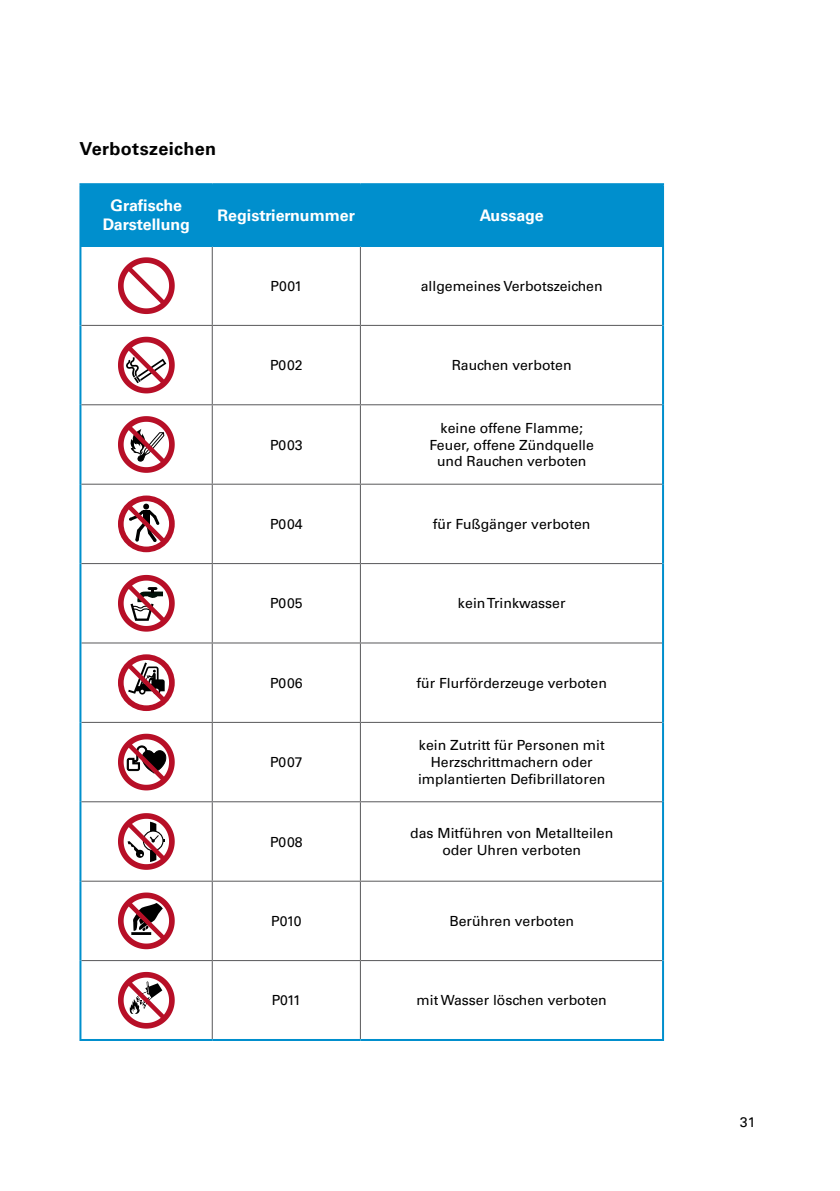
<style>
.page{position:relative;width:840px;height:1191px;background:#fff}
.page>*{position:absolute;margin:0;border:0;box-sizing:border-box;transform-origin:0 0}
.t1{font:700 18px "Univers LT Pro 65";letter-spacing:.02em;color:#000}
.t2{font:700 16px/19.2px "Univers LT Pro 65";color:#fff;text-align:center}
.t3{font:14px/16.8px "Univers LT Pro 55 Roman";color:#000;text-align:center}
</style>
<div class="page">
<div style="left:81px;top:185px;width:580px;height:60px;background:#008fcd"></div>
<hr style="left:79px;top:405px;width:2px;height:79px;background:#008fcd">
<hr style="left:79px;top:484px;width:2px;height:79px;background:#008fcd">
<hr style="left:81px;top:642px;width:131px;height:1px;background:#58585a">
<hr style="left:212px;top:642px;width:148px;height:1px;background:#58585a">
<hr style="left:360px;top:642px;width:301px;height:1px;background:#58585a">
<hr style="left:81px;top:722px;width:131px;height:1px;background:#58585a">
<hr style="left:212px;top:722px;width:148px;height:1px;background:#58585a">
<hr style="left:360px;top:722px;width:301px;height:1px;background:#58585a">
<hr style="left:81px;top:960px;width:131px;height:1px;background:#58585a">
<hr style="left:212px;top:960px;width:148px;height:1px;background:#58585a">
<hr style="left:360px;top:960px;width:301px;height:1px;background:#58585a">
<hr style="left:661px;top:405px;width:2px;height:79px;background:#008fcd">
<hr style="left:661px;top:484px;width:2px;height:79px;background:#008fcd">
<hr style="left:79px;top:643px;width:2px;height:79px;background:#008fcd">
<hr style="left:79px;top:722px;width:2px;height:79px;background:#008fcd">
<hr style="left:79px;top:801px;width:2px;height:80px;background:#008fcd">
<hr style="left:79px;top:881px;width:2px;height:79px;background:#008fcd">
<hr style="left:79px;top:960px;width:2px;height:79px;background:#008fcd">
<hr style="left:661px;top:643px;width:2px;height:79px;background:#008fcd">
<hr style="left:661px;top:722px;width:2px;height:79px;background:#008fcd">
<hr style="left:661px;top:801px;width:2px;height:80px;background:#008fcd">
<hr style="left:661px;top:881px;width:2px;height:79px;background:#008fcd">
<hr style="left:661px;top:960px;width:2px;height:79px;background:#008fcd">
<hr style="left:79px;top:563px;width:2px;height:80px;background:#008fcd">
<hr style="left:661px;top:563px;width:2px;height:80px;background:#008fcd">
<hr style="left:79px;top:325px;width:2px;height:80px;background:#008fcd">
<hr style="left:661px;top:325px;width:2px;height:80px;background:#008fcd">
<hr style="left:79px;top:185px;width:2px;height:60px;background:#008fcd">
<hr style="left:79px;top:247px;width:2px;height:78px;background:#008fcd">
<hr style="left:661px;top:185px;width:2px;height:60px;background:#008fcd">
<hr style="left:661px;top:247px;width:2px;height:78px;background:#008fcd">
<hr style="left:79px;top:183px;width:133px;height:2px;background:#008fcd">
<hr style="left:212px;top:183px;width:148px;height:2px;background:#008fcd">
<hr style="left:360px;top:183px;width:303px;height:2px;background:#008fcd">
<hr style="left:79px;top:245px;width:133px;height:2px;background:#008fcd">
<hr style="left:212px;top:245px;width:148px;height:2px;background:#008fcd">
<hr style="left:360px;top:245px;width:303px;height:2px;background:#008fcd">
<hr style="left:79px;top:1039px;width:133px;height:2px;background:#008fcd">
<hr style="left:212px;top:1039px;width:148px;height:2px;background:#008fcd">
<hr style="left:360px;top:1039px;width:303px;height:2px;background:#008fcd">
<hr style="left:81px;top:325px;width:131px;height:1px;background:#58585a">
<hr style="left:212px;top:325px;width:148px;height:1px;background:#58585a">
<hr style="left:360px;top:325px;width:301px;height:1px;background:#58585a">
<hr style="left:360px;top:247px;width:1px;height:78px;background:#58585a">
<hr style="left:360px;top:326px;width:1px;height:78px;background:#58585a">
<hr style="left:360px;top:405px;width:1px;height:79px;background:#58585a">
<hr style="left:360px;top:485px;width:1px;height:78px;background:#58585a">
<hr style="left:360px;top:564px;width:1px;height:78px;background:#58585a">
<hr style="left:360px;top:643px;width:1px;height:79px;background:#58585a">
<hr style="left:360px;top:723px;width:1px;height:78px;background:#58585a">
<hr style="left:360px;top:802px;width:1px;height:78px;background:#58585a">
<hr style="left:360px;top:881px;width:1px;height:79px;background:#58585a">
<hr style="left:360px;top:961px;width:1px;height:78px;background:#58585a">
<hr style="left:81px;top:880px;width:131px;height:1px;background:#58585a">
<hr style="left:212px;top:880px;width:148px;height:1px;background:#58585a">
<hr style="left:360px;top:880px;width:301px;height:1px;background:#58585a">
<hr style="left:81px;top:801px;width:131px;height:1px;background:#58585a">
<hr style="left:212px;top:801px;width:148px;height:1px;background:#58585a">
<hr style="left:360px;top:801px;width:301px;height:1px;background:#58585a">
<hr style="left:212px;top:405px;width:1px;height:79px;background:#58585a">
<hr style="left:212px;top:485px;width:1px;height:78px;background:#58585a">
<hr style="left:212px;top:247px;width:1px;height:78px;background:#58585a">
<hr style="left:212px;top:326px;width:1px;height:78px;background:#58585a">
<hr style="left:212px;top:564px;width:1px;height:78px;background:#58585a">
<hr style="left:212px;top:643px;width:1px;height:79px;background:#58585a">
<hr style="left:212px;top:723px;width:1px;height:78px;background:#58585a">
<hr style="left:212px;top:802px;width:1px;height:78px;background:#58585a">
<hr style="left:212px;top:881px;width:1px;height:79px;background:#58585a">
<hr style="left:212px;top:961px;width:1px;height:78px;background:#58585a">
<hr style="left:81px;top:404px;width:131px;height:1px;background:#58585a">
<hr style="left:212px;top:404px;width:148px;height:1px;background:#58585a">
<hr style="left:360px;top:404px;width:301px;height:1px;background:#58585a">
<hr style="left:81px;top:484px;width:131px;height:1px;background:#58585a">
<hr style="left:212px;top:484px;width:148px;height:1px;background:#58585a">
<hr style="left:360px;top:484px;width:301px;height:1px;background:#58585a">
<hr style="left:81px;top:563px;width:131px;height:1px;background:#58585a">
<hr style="left:212px;top:563px;width:148px;height:1px;background:#58585a">
<hr style="left:360px;top:563px;width:301px;height:1px;background:#58585a">
<svg style="left:118px;top:257px;width:57px;height:57px"></svg>
<svg style="left:118px;top:337px;width:57px;height:56px"></svg>
<svg style="left:118px;top:416px;width:57px;height:57px"></svg>
<svg style="left:118px;top:495px;width:57px;height:57px"></svg>
<svg style="left:118px;top:575px;width:57px;height:56px"></svg>
<svg style="left:118px;top:654px;width:57px;height:57px"></svg>
<svg style="left:118px;top:733px;width:57px;height:57px"></svg>
<svg style="left:118px;top:813px;width:57px;height:57px"></svg>
<svg style="left:118px;top:892px;width:57px;height:57px"></svg>
<svg style="left:118px;top:972px;width:57px;height:56px"></svg>
<p class="t1" style="left:79px;top:136px;width:138px">Verbotszeichen</p>
<p class="t2" style="left:103px;top:195px;width:89px">Grafische<br>Darstellung</p>
<p class="t2" style="left:217px;top:205px;width:139px">Registriernummer</p>
<p class="t2" style="left:479px;top:205px;width:65px">Aussage</p>
<p class="t3" style="left:270px;top:277px;width:33px">P001</p>
<p class="t3" style="left:420px;top:277px;width:183px">allgemeines Verbotszeichen</p>
<p class="t3" style="left:270px;top:356px;width:34px">P002</p>
<p class="t3" style="left:451px;top:356px;width:121px">Rauchen verboten</p>
<p class="t3" style="left:270px;top:435px;width:34px">P003</p>
<p class="t3" style="left:429px;top:419px;width:166px">keine offene Flamme;<br>Feuer, offene Zündquelle und Rauchen verboten</p>
<p class="t3" style="left:270px;top:515px;width:34px">P004</p>
<p class="t3" style="left:432px;top:515px;width:159px">für Fußgänger verboten</p>
<p class="t3" style="left:270px;top:594px;width:34px">P005</p>
<p class="t3" style="left:457px;top:594px;width:109px">kein Trinkwasser</p>
<p class="t3" style="left:270px;top:674px;width:34px">P006</p>
<p class="t3" style="left:416px;top:674px;width:192px">für Flurförderzeuge verboten</p>
<p class="t3" style="left:270px;top:753px;width:34px">P007</p>
<p class="t3" style="left:418px;top:736px;width:189px">kein Zutritt für Personen mit<br>Herzschrittmachern oder implantierten Defibrillatoren</p>
<p class="t3" style="left:270px;top:832px;width:34px">P008</p>
<p class="t3" style="left:410px;top:824px;width:204px">das Mitführen von Metallteilen oder Uhren verboten</p>
<p class="t3" style="left:271px;top:912px;width:32px">P010</p>
<p class="t3" style="left:449px;top:912px;width:126px">Berühren verboten</p>
<p class="t3" style="left:271px;top:991px;width:31px">P011</p>
<p class="t3" style="left:416px;top:991px;width:192px">mit Wasser löschen verboten</p>
<p class="t3" style="left:739px;top:1113px;width:17px">31</p>
</div>
